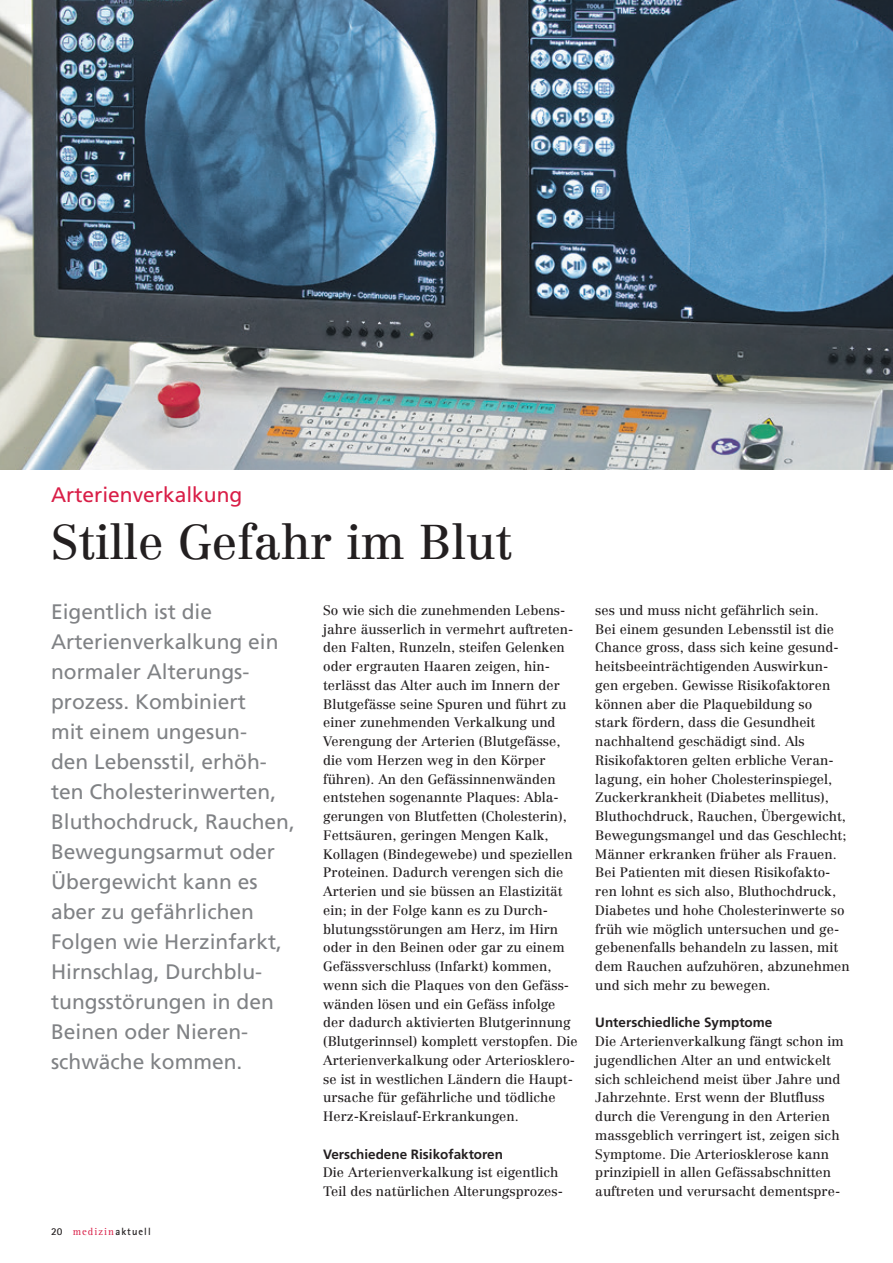
<style>
.page{position:relative;width:893px;height:1263px;background:#fff}
.page>*{position:absolute;margin:0;border:0;box-sizing:border-box;transform-origin:0 0}
.Titel_1{font:48px "Centennial";color:#231f20}
.Lead{font:21px/30px "Frutiger";color:#808285}
.Übertitel{font:21px "Frutiger";color:#d91e47}
.Grundschrift{font:13.5px/18.8px "Centennial";color:#231f20}
.Untertitel{font:700 13.5px "Frutiger";color:#231f20}
.t1{font:700 10.5px "Rotis Sans Serif";letter-spacing:.1em;color:#231f20}
.s1{font-family:"Rotis Serif";font-weight:400;color:#d91e47}
</style>
<div class="page">
<img style="left:0;top:0;width:893px;height:469px">
<p class="Übertitel" style="left:51px;top:483px;width:193px">Arterienverkalkung</p>
<p class="Titel_1" style="left:51px;top:513px;width:463px">Stille Gefahr im Blut</p>
<p class="Lead" style="left:51px;top:597px;width:245px">Eigentlich ist die<br>Arterienverkalkung ein normaler Alterungs&shy;prozess. Kombiniert<br>mit einem ungesun-<br>den Lebensstil, erhöh&shy;ten Cholesterinwerten,<br>Bluthochdruck, Rauchen,<br>Bewegungsarmut oder<br>Übergewicht kann es aber zu gefährlichen<br>Folgen wie Herzinfarkt,<br>Hirnschlag, Durchblu&shy;tungsstörungen in den<br>Beinen oder Nieren&shy;schwäche kommen.</p>
<p class="Grundschrift" style="left:323px;top:601px;width:256px">So wie sich die zunehmenden Lebens&shy;jahre äusserlich in vermehrt auftreten&shy;den Falten, Runzeln, steifen Gelenken oder ergrauten Haaren zeigen, hin&shy;terlässt das Alter auch im Innern der Blutgefässe seine Spuren und führt zu einer zunehmenden Verkalkung und Verengung der Arterien (Blutgefässe, die vom Herzen weg in den Körper führen). An den Gefässinnenwänden entstehen sogenannte Plaques: Abla&shy;gerungen von Blutfetten (Cholesterin), Fettsäuren, geringen Mengen Kalk, Kollagen (Bindegewebe) und speziellen Proteinen. Dadurch verengen sich die Arterien und sie büssen an Elastizität ein; in der Folge kann es zu Durch&shy;blutungsstörungen am Herz, im Hirn oder in den Beinen oder gar zu einem Gefässverschluss (Infarkt) kommen, wenn sich die Plaques von den Gefäss&shy;wänden lösen und ein Gefäss infolge der dadurch aktivierten Blutgerinnung (Blutgerinnsel) komplett verstopfen. Die Arterienverkalkung oder Arteriosklero&shy;se ist in westlichen Ländern die Haupt&shy;ursache für gefährliche und tödliche Herz-Kreislauf-Erkrankungen.</p>
<p class="Untertitel" style="left:323px;top:1146px;width:181px">Verschiedene Risikofaktoren</p>
<p class="Grundschrift" style="left:323px;top:1163px;width:241px">Die Arterienverkalkung ist eigentlich<br>Teil des natürlichen Alterungsprozes-</p>
<p class="t1" style="left:51px;top:1225px;width:101px">20 <span class="s1">medizin</span> aktuell</p>
<p class="Grundschrift" style="left:595px;top:601px;width:256px">ses und muss nicht gefährlich sein.<br>Bei einem gesunden Lebensstil ist die Chance gross, dass sich keine gesund&shy;heitsbeeinträchtigenden Auswirkun&shy;gen ergeben. Gewisse Risikofaktoren können aber die Plaquebildung so<br>stark fördern, dass die Gesundheit nachhaltend geschädigt sind. Als Risikofaktoren gelten erbliche Veran&shy;lagung, ein hoher Cholesterinspiegel, Zuckerkrankheit (Diabetes mellitus), Bluthochdruck, Rauchen, Übergewicht, Bewegungsmangel und das Geschlecht; Männer erkranken früher als Frauen.<br>Bei Patienten mit diesen Risikofakto&shy;ren lohnt es sich also, Bluthochdruck, Diabetes und hohe Cholesterinwerte so früh wie möglich untersuchen und ge&shy;gebenenfalls behandeln zu lassen, mit dem Rauchen aufzuhören, abzunehmen und sich mehr zu bewegen.</p>
<p class="Untertitel" style="left:595px;top:1015px;width:179px">Unterschiedliche Symptome</p>
<p class="Grundschrift" style="left:595px;top:1032px;width:250px">Die Arterienverkalkung fängt schon im jugendlichen Alter an und entwickelt sich schleichend meist über Jahre und Jahrzehnte. Erst wenn der Blutfluss durch die Verengung in den Arterien massgeblich verringert ist, zeigen sich Symptome. Die Arteriosklerose kann prinzipiell in allen Gefässabschnitten auftreten und verursacht dementspre-</p>
</div>
